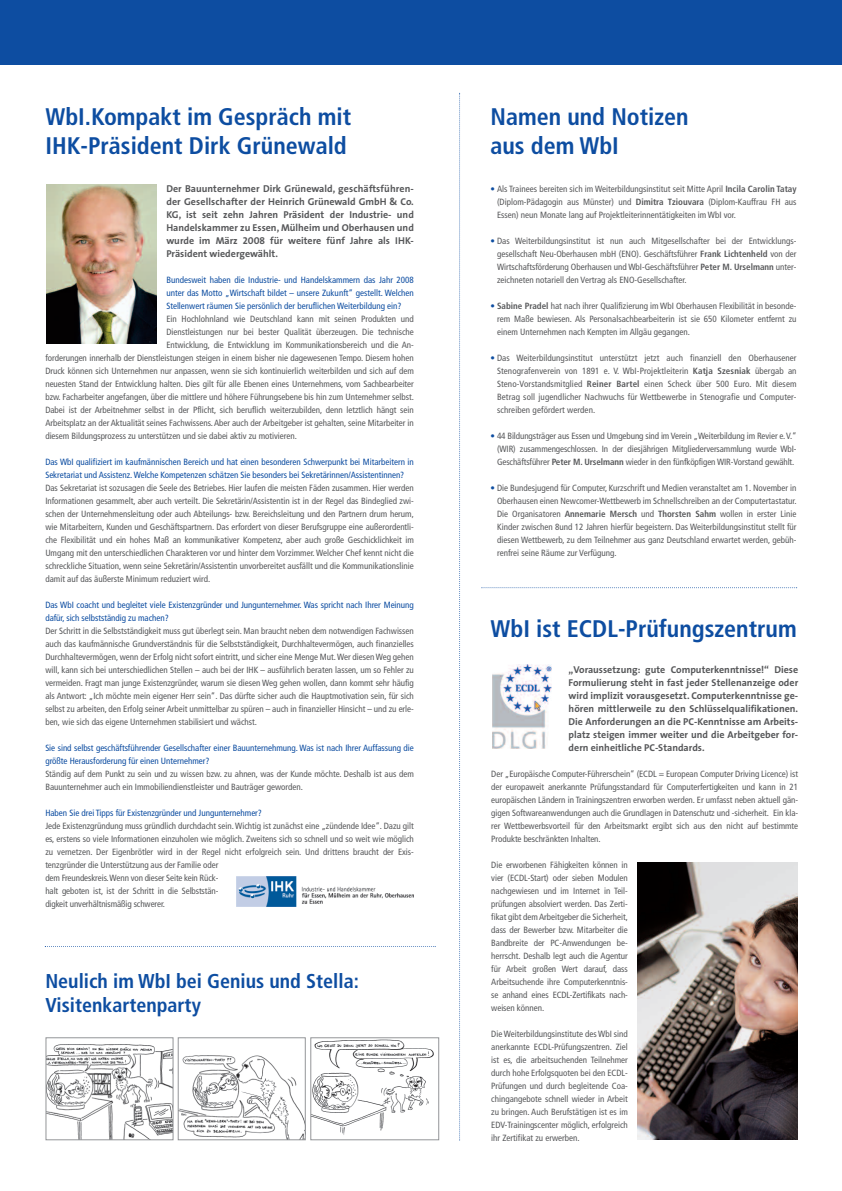
<style>
.page{position:relative;width:842px;height:1191px;background:#fff}
.page>*{position:absolute;margin:0;border:0;box-sizing:border-box;transform-origin:0 0}
.t1{font:700 condensed 24px/28.8px "Frutiger";color:#0d4da1}
.t2{font:700 condensed 20px/24px "Frutiger";color:#0d4da1}
.t3{font:700 10px/13px "The Sans";color:#57585a;text-align:justify}
.t4{font:condensed 9px/13px "Frutiger";color:#57585a;text-align:justify}
.t5{font:condensed 9px/13px "Frutiger";color:#0d4da1}
.s1{font-family:"The Sans Bold Caps";font-weight:400}
.s2{color:#0d4da1}
.s3{font-weight:700}
</style>
<div class="page">
<div style="left:0;top:0;width:842px;height:65px;background:#0d4da1"></div>
<svg style="left:459px;top:93px;width:1px;height:1047px"></svg>
<svg style="left:481px;top:587px;width:316px;height:1px"></svg>
<img style="left:47px;top:184px;width:109px;height:159px">
<img style="left:313px;top:1039px;width:121px;height:96px">
<div style="left:311px;top:1037px;width:128px;height:103px;border:1px solid #939598"></div>
<img style="left:48px;top:1044px;width:123px;height:94px">
<div style="left:46px;top:1037px;width:127px;height:103px;border:1px solid #939598"></div>
<img style="left:180px;top:1055px;width:124px;height:83px">
<div style="left:178px;top:1037px;width:128px;height:103px;border:1px solid #939598"></div>
<img style="left:638px;top:862px;width:159px;height:278px">
<svg style="left:45px;top:946px;width:391px;height:1px"></svg>
<img style="left:492px;top:664px;width:60px;height:84px">
<img style="left:236px;top:876px;width:177px;height:30px">
<h1 class="t1" style="left:45px;top:104px;width:307px">WbI.Kompakt im Gespräch mit<br>IHK-Präsident Dirk Grünewald</h1>
<p class="t3" style="left:166px;top:183px;width:249px">Der Bauunternehmer Dirk Grünewald, geschäftsführen&shy;der Gesellschafter der Heinrich Grünewald GmbH &amp; Co.<br>KG, ist seit zehn Jahren Präsident der Industrie- und Handelskammer zu Essen, Mülheim und Oberhausen und wurde im März <span class="s1">2008</span> für weitere fünf Jahre als IHK-Präsident wiedergewählt.</p>
<p class="t5" style="left:166px;top:274px;width:249px;text-align:justify">Bundesweit haben die Industrie- und Handelskammern das Jahr 2008 unter das Motto „Wirtschaft bildet – unsere Zukunft“ gestellt. Welchen Stellenwert räumen Sie persönlich der beruflichen Weiterbildung ein?</p>
<p class="t4" style="left:166px;top:313px;width:249px">Ein Hochlohnland wie Deutschland kann mit seinen Produkten und</p>
<p class="t4" style="left:166px;top:326px;width:249px">Dienstleistungen nur bei bester Qualität überzeugen. Die technische</p>
<p class="t4" style="left:166px;top:339px;width:249px">Entwicklung, die Entwicklung im Kommunikationsbereich und die An-</p>
<p class="t4" style="left:45px;top:352px;width:370px">forderungen innerhalb der Dienstleistungen steigen in einem bisher nie dagewesenen Tempo. Diesem hohen</p>
<p class="t4" style="left:45px;top:365px;width:370px">Druck können sich Unternehmen nur anpassen, wenn sie sich kontinuierlich weiterbilden und sich auf dem</p>
<p class="t4" style="left:45px;top:378px;width:370px">neuesten Stand der Entwicklung halten. Dies gilt für alle Ebenen eines Unternehmens, vom Sachbearbeiter</p>
<p class="t4" style="left:45px;top:391px;width:370px">bzw. Facharbeiter angefangen, über die mittlere und höhere Führungsebene bis hin zum Unternehmer selbst.</p>
<p class="t4" style="left:45px;top:404px;width:370px">Dabei ist der Arbeitnehmer selbst in der Pflicht, sich beruflich weiterzubilden, denn letztlich hängt sein</p>
<p class="t4" style="left:45px;top:417px;width:370px">Arbeitsplatz an der Aktualität seines Fachwissens.Aber auch der Arbeitgeber ist gehalten, seine Mitarbeiter in</p>
<p class="t4" style="left:45px;top:430px;width:253px">diesem Bildungsprozess zu unterstützen und sie dabei aktiv zu motivieren.</p>
<p class="t5" style="left:45px;top:456px;width:370px">Das WbI qualifiziert im kaufmännischen Bereich und hat einen besonderen Schwerpunkt bei Mitarbeitern in<br>Sekretariat und Assistenz.Welche Kompetenzen schätzen Sie besonders bei Sekretärinnen/Assistentinnen?</p>
<p class="t4" style="left:45px;top:482px;width:370px">Das Sekretariat ist sozusagen die Seele des Betriebes. Hier laufen die meisten Fäden zusammen. Hier werden Informationen gesammelt, aber auch verteilt. Die Sekretärin/Assistentin ist in der Regel das Bindeglied zwi&shy;schen der Unternehmensleitung oder auch Abteilungs- bzw. Bereichsleitung und den Partnern drum herum, wie Mitarbeitern, Kunden und Geschäftspartnern. Das erfordert von dieser Berufsgruppe eine außerordentli&shy;che Flexibilität und ein hohes Maß an kommunikativer Kompetenz, aber auch große Geschicklichkeit im Umgang mit den unterschiedlichen Charakteren vor und hinter dem Vorzimmer.Welcher Chef kennt nicht die schreckliche Situation, wenn seine Sekretärin/Assistentin unvorbereitet ausfällt und die Kommunikationslinie damit auf das äußerste Minimum reduziert wird.</p>
<p class="t5" style="left:45px;top:599px;width:370px">Das WbI coacht und begleitet viele Existenzgründer und Jungunternehmer. Was spricht nach Ihrer Meinung dafür, sich selbstständig zu machen?</p>
<p class="t4" style="left:45px;top:625px;width:370px">Der Schritt in die Selbstständigkeit muss gut überlegt sein. Man braucht neben dem notwendigen Fachwissen auch das kaufmännische Grundverständnis für die Selbstständigkeit, Durchhaltevermögen, auch finanzielles Durchhaltevermögen, wenn der Erfolg nicht sofort eintritt, und sicher eine Menge Mut.Wer diesen Weg gehen will, kann sich bei unterschiedlichen Stellen – auch bei der IHK – ausführlich beraten lassen, um so Fehler zu vermeiden. Fragt man junge Existenzgründer, warum sie diesen Weg gehen wollen, dann kommt sehr häufig als Antwort: „Ich möchte mein eigener Herr sein“. Das dürfte sicher auch die Hauptmotivation sein, für sich selbst zu arbeiten, den Erfolg seiner Arbeit unmittelbar zu spüren – auch in finanzieller Hinsicht – und zu erle&shy;ben, wie sich das eigene Unternehmen stabilisiert und wächst.</p>
<p class="t5" style="left:45px;top:742px;width:370px">Sie sind selbst geschäftsführender Gesellschafter einer Bauunternehmung. Was ist nach Ihrer Auffassung die größte Herausforderung für einen Unternehmer?</p>
<p class="t4" style="left:45px;top:768px;width:370px">Ständig auf dem Punkt zu sein und zu wissen bzw. zu ahnen, was der Kunde möchte. Deshalb ist aus dem<br>Bauunternehmer auch ein Immobiliendienstleister und Bauträger geworden.</p>
<p class="t5" style="left:45px;top:807px;width:218px">Haben Sie drei Tipps für Existenzgründer und Jungunternehmer?</p>
<p class="t4" style="left:45px;top:820px;width:370px;text-align:left">Jede Existenzgründung muss gründlich durchdacht sein.Wichtig ist zunächst eine „zündende Idee“. Dazu gilt es, erstens so viele Informationen einzuholen wie möglich. Zweitens sich so schnell und so weit wie möglich zu vernetzen. Der Eigenbrötler wird in der Regel nicht erfolgreich sein. Und drittens braucht der Exis&shy;tenzgründer die Unterstützung aus der Familie oder<br>dem Freundeskreis.Wenn von dieser Seite kein Rück-<br>halt geboten ist, ist der Schritt in die Selbststän-<br>digkeit unverhältnismäßig schwerer.</p>
<h2 class="t2" style="left:45px;top:970px;width:315px">Neulich im WbI bei Genius und Stella:<br>Visitenkartenparty</h2>
<h1 class="t1" style="left:490px;top:104px;width:200px">Namen und Notizen aus dem WbI</h1>
<p class="t4" style="left:497px;top:183px;width:301px;text-indent:-7px"><span class="s2">•</span> Als Trainees bereiten sich im Weiterbildungsinstitut seit Mitte April <span class="s3">Incila Carolin Tatay </span>(Diplom-Pädagogin aus Münster) und <span class="s3">Dimitra Tziouvara</span> (Diplom-Kauffrau FH aus Essen) neun Monate lang auf Projektleiterinnentätigkeiten im WbI vor.</p>
<p class="t4" style="left:497px;top:235px;width:301px;text-indent:-7px"><span class="s2">•</span> Das Weiterbildungsinstitut ist nun auch Mitgesellschafter bei der Entwicklungs&shy;gesellschaft Neu-Oberhausen mbH (ENO). Geschäftsführer <span class="s3">Frank Lichtenheld</span> von der Wirtschaftsförderung Oberhausen und WbI-Geschäftsführer <span class="s3">Peter M. Urselmann</span> unter&shy;zeichneten notariell den Vertrag als ENO-Gesellschafter.</p>
<p class="t4" style="left:497px;top:300px;width:301px;text-indent:-7px"><span class="s2">•</span> <span class="s3">Sabine Pradel</span> hat nach ihrer Qualifizierung im WbI Oberhausen Flexibilität in besonde&shy;rem Maße bewiesen. Als Personalsachbearbeiterin ist sie 650 Kilometer entfernt zu einem Unternehmen nach Kempten im Allgäu gegangen.</p>
<p class="t4" style="left:497px;top:352px;width:301px;text-indent:-7px"><span class="s2">•</span> Das Weiterbildungsinstitut unterstützt jetzt auch finanziell den Oberhausener Stenografenverein von 1891 e. V. WbI-Projektleiterin <span class="s3">Katja Szesniak</span> übergab an Steno-Vorstandsmitglied <span class="s3">Reiner Bartel</span> einen Scheck über 500 Euro. Mit diesem Betrag soll jugendlicher Nachwuchs für Wettbewerbe in Stenografie und Computer&shy;schreiben gefördert werden.</p>
<p class="t4" style="left:497px;top:430px;width:301px;text-indent:-7px"><span class="s2">•</span> 44 Bildungsträger aus Essen und Umgebung sind im Verein „Weiterbildung im Revier e.V.“ (WIR) zusammengeschlossen. In der diesjährigen Mitgliederversammlung wurde WbI-Geschäftsführer <span class="s3">Peter M. Urselmann</span> wieder in den fünfköpfigen WIR-Vorstand gewählt.</p>
<p class="t4" style="left:497px;top:482px;width:301px;text-indent:-7px"><span class="s2">•</span> Die Bundesjugend für Computer, Kurzschrift und Medien veranstaltet am 1. November in Oberhausen einen Newcomer-Wettbewerb im Schnellschreiben an der Computertastatur.<br>Die Organisatoren <span class="s3">Annemarie Mersch</span> und <span class="s3">Thorsten Sahm</span> wollen in erster Linie Kinder zwischen 8und 12 Jahren hierfür begeistern. Das Weiterbildungsinstitut stellt für diesen Wettbewerb, zu dem Teilnehmer aus ganz Deutschland erwartet werden, gebüh&shy;renfrei seine Räume zur Verfügung.</p>
<h1 class="t1" style="left:490px;top:616px;width:308px">WbI ist ECDL-Prüfungszentrum</h1>
<p class="t3" style="left:569px;top:664px;width:231px">„Voraussetzung: gute Computerkenntnisse!“ Diese Formulierung steht in fast jeder Stellenanzeige oder wird implizit vorausgesetzt. Computerkenntnisse ge&shy;hören mittlerweile zu den Schlüsselqualifikationen.<br>Die Anforderungen an die PC-Kenntnisse am Arbeits&shy;platz steigen immer weiter und die Arbeitgeber for&shy;dern einheitliche PC-Standards.</p>
<p class="t4" style="left:491px;top:768px;width:308px">Der „Europäische Computer-Führerschein“ (ECDL = European Computer Driving Licence) ist der europaweit anerkannte Prüfungsstandard für Computerfertigkeiten und kann in 21 europäischen Ländern in Trainingszentren erworben werden. Er umfasst neben aktuell gän&shy;gigen Softwareanwendungen auch die Grundlagen in Datenschutz und -sicherheit. Ein kla&shy;rer Wettbewerbsvorteil für den Arbeitsmarkt ergibt sich aus den nicht auf bestimmte Produkte beschränkten Inhalten.</p>
<p class="t4" style="left:491px;top:859px;width:138px">Die erworbenen Fähigkeiten können in vier (ECDL-Start) oder sieben Modulen nachgewiesen und im Internet in Teil&shy;prüfungen absolviert werden. Das Zerti&shy;fikat gibt demArbeitgeber die Sicherheit, dass der Bewerber bzw. Mitarbeiter die Bandbreite der PC-Anwendungen be&shy;herrscht. Deshalb legt auch die Agentur für Arbeit großen Wert darauf, dass Arbeitsuchende ihre Computerkenntnis&shy;se anhand eines ECDL-Zertifikats nach&shy;weisen können.</p>
<p class="t4" style="left:491px;top:1028px;width:138px">Die Weiterbildungsinstitute des WbI sind anerkannte ECDL-Prüfungszentren. Ziel ist es, die arbeitsuchenden Teilnehmer durch hohe Erfolgsquoten bei den ECDL-Prüfungen und durch begleitende Coa&shy;chingangebote schnell wieder in Arbeit zu bringen. Auch Berufstätigen ist es im EDV-Trainingscenter möglich, erfolgreich ihr Zertifikat zu erwerben.</p>
</div>
